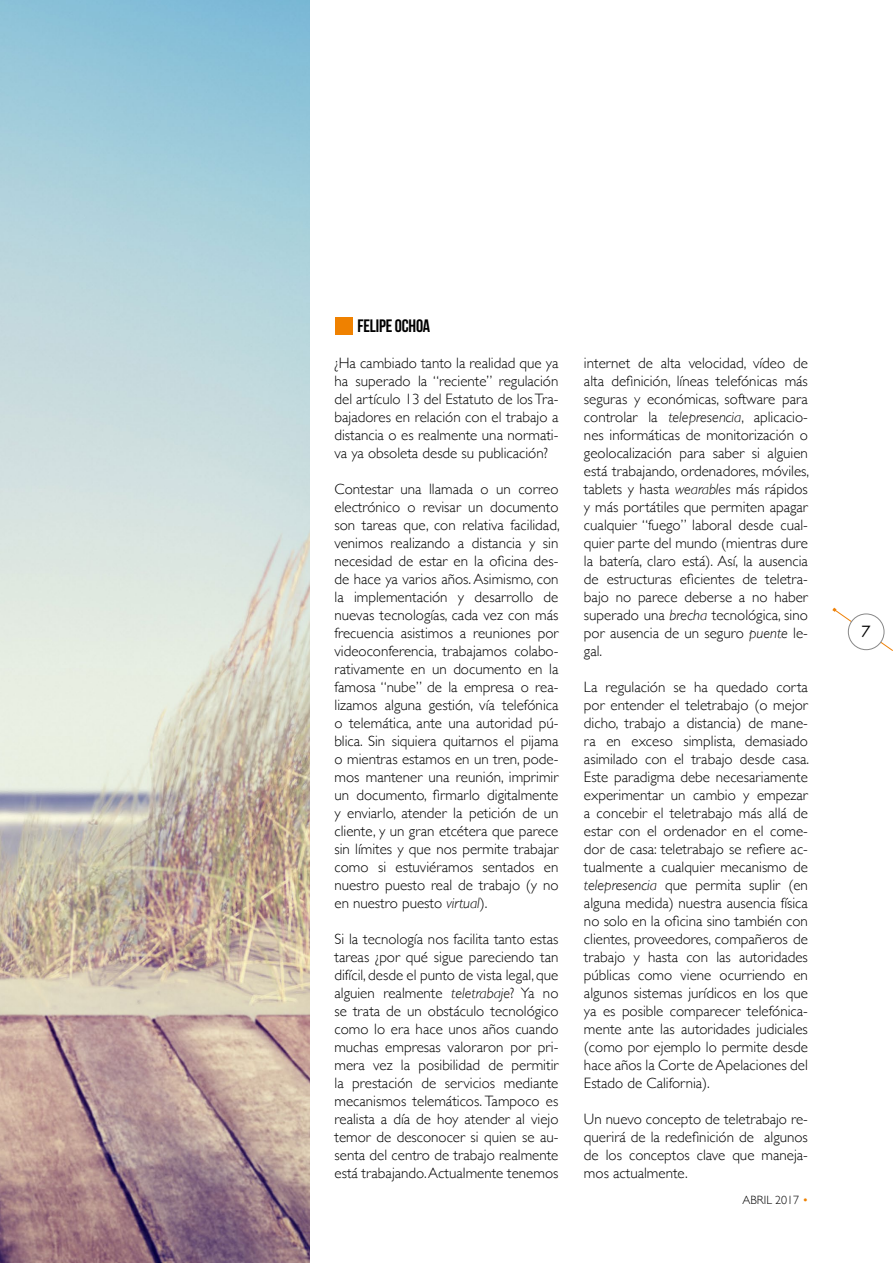
<style>
.page{position:relative;width:893px;height:1263px;background:#fff}
.page>*{position:absolute;margin:0;border:0;box-sizing:border-box;transform-origin:0 0}
.t1{font:700 18px "Bebas Neue";letter-spacing:-.01em;color:#000}
.t2{font:300 15px/18px "Gill Sans";color:#000;text-align:justify}
.t3{font:15px "Futura";color:#000}
.t4{font:300 12px "Gill Sans";color:#000}
.s1{font-style:italic}
.s2{color:#ef8100}
</style>
<div class="page">
<img style="left:0;top:0;width:309px;height:1263px">
<svg style="left:832px;top:608px;width:61px;height:43px"></svg>
<div style="left:848px;top:614px;width:36px;height:36px;background:#fff;border-radius:50%"></div>
<div style="left:848px;top:614px;width:36px;height:36px;border:1px solid #878787;border-radius:50%"></div>
<div style="left:334px;top:317px;width:18px;height:17px;background:#ef8100"></div>
<p class="t1" style="left:357px;top:316px;width:74px">FELIPE OCHOA</p>
<p class="t2" style="left:334px;top:353px;width:225px">¿Ha cambiado tanto la realidad que ya ha superado la “reciente” regulación del artículo 13 del Estatuto de los Tra&shy;bajadores en relación con el trabajo a distancia o es realmente una normati&shy;va ya obsoleta desde su publicación?</p>
<p class="t2" style="left:334px;top:479px;width:227px">Contestar una llamada o un correo electrónico o revisar un documento son tareas que, con relativa facilidad, venimos realizando a distancia y sin necesidad de estar en la oficina des&shy;de hace ya varios años. Asimismo, con la implementación y desarrollo de nuevas tecnologías, cada vez con más frecuencia asistimos a reuniones por videoconferencia, trabajamos colabo&shy;rativamente en un documento en la famosa “nube” de la empresa o rea&shy;lizamos alguna gestión, vía telefónica o telemática, ante una autoridad pú&shy;blica. Sin siquiera quitarnos el pijama o mientras estamos en un tren, pode&shy;mos mantener una reunión, imprimir un documento, firmarlo digitalmente y enviarlo, atender la petición de un cliente, y un gran etcétera que parece sin límites y que nos permite trabajar como si estuviéramos sentados en nuestro puesto real de trabajo (y no en nuestro puesto <span class="s1">virtual</span>).</p>
<p class="t2" style="left:334px;top:929px;width:225px">Si la tecnología nos facilita tanto estas tareas ¿por qué sigue pareciendo tan difícil, desde el punto de vista legal, que alguien realmente <span class="s1">teletrabaje</span>? Ya no se trata de un obstáculo tecnológico como lo era hace unos años cuando muchas empresas valoraron por pri&shy;mera vez la posibilidad de permitir la prestación de servicios mediante mecanismos telemáticos. Tampoco es realista a día de hoy atender al viejo temor de desconocer si quien se au&shy;senta del centro de trabajo realmente está trabajando. Actualmente tenemos</p>
<p class="t2" style="left:584px;top:353px;width:227px">internet de alta velocidad, vídeo de alta definición, líneas telefónicas más seguras y económicas, software para controlar la <span class="s1">telepresencia</span>, aplicacio&shy;nes informáticas de monitorización o geolocalización para saber si alguien está trabajando, ordenadores, móviles, tablets y hasta <span class="s1">wearables</span> más rápidos y más portátiles que permiten apagar cualquier “fuego” laboral desde cual&shy;quier parte del mundo (mientras dure la batería, claro está). Así, la ausencia de estructuras eficientes de teletra&shy;bajo no parece deberse a no haber superado una <span class="s1">brecha</span> tecnológica, sino por ausencia de un seguro <span class="s1">puente</span> le&shy;gal.</p>
<p class="t2" style="left:584px;top:677px;width:227px">La regulación se ha quedado corta por entender el teletrabajo (o mejor dicho, trabajo a distancia) de mane&shy;ra en exceso simplista, demasiado asimilado con el trabajo desde casa.<br>Este paradigma debe necesariamente experimentar un cambio y empezar a concebir el teletrabajo más allá de estar con el ordenador en el come&shy;dor de casa: teletrabajo se refiere ac&shy;tualmente a cualquier mecanismo de <span class="s1">telepresencia</span> que permita suplir (en alguna medida) nuestra ausencia física no solo en la oficina sino también con clientes, proveedores, compañeros de trabajo y hasta con las autoridades públicas como viene ocurriendo en algunos sistemas jurídicos en los que ya es posible comparecer telefónica&shy;mente ante las autoridades judiciales (como por ejemplo lo permite desde hace años la Corte de Apelaciones del Estado de California).</p>
<p class="t2" style="left:584px;top:1109px;width:225px">Un nuevo concepto de teletrabajo re&shy;querirá de la redefinición de algunos de los conceptos clave que maneja&shy;mos actualmente.</p>
<p class="t4" style="left:743px;top:1190px;width:68px">ABRIL 2017 <span class="s2">•</span></p>
<p class="t3" style="left:862px;top:622px;width:11px">7</p>
</div>
